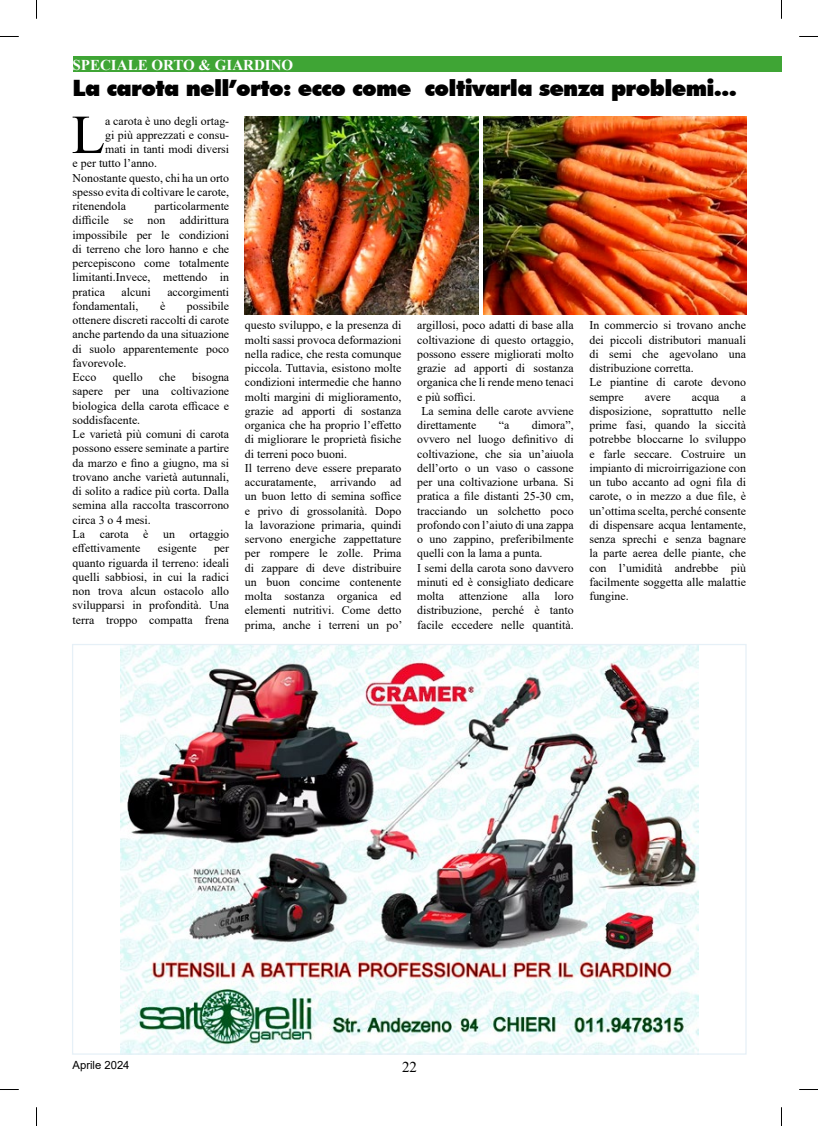
<style>
.page{position:relative;width:818px;height:1126px;background:#fff}
.page>*{position:absolute;margin:0;border:0;box-sizing:border-box;transform-origin:0 0}
.t1{font:54.88px "Times New Roman";color:#000}
.t2{font:900 22.5px "Futura BT";letter-spacing:-.03em;color:#000}
.t3{font:700 15px "Times New Roman";color:#fff}
.t4{font:15px "Times New Roman";color:#000}
.t5{font:11.88px/14.2px "Times New Roman";color:#000}
.t6{font:11.25px "Arial";color:#000}
</style>
<div class="page">
<div style="left:73px;top:56px;width:708px;height:16px;background:#3fa535"></div>
<img style="left:483px;top:116px;width:262px;height:199px">
<img style="left:120px;top:646px;width:577px;height:406px">
<img style="left:245px;top:116px;width:233px;height:199px">
<svg style="left:0;top:36px;width:19px;height:1px"></svg>
<svg style="left:799px;top:36px;width:18px;height:1px"></svg>
<svg style="left:0;top:1089px;width:19px;height:1px"></svg>
<svg style="left:799px;top:1089px;width:18px;height:1px"></svg>
<svg style="left:36px;top:0;width:1px;height:19px"></svg>
<svg style="left:36px;top:1107px;width:1px;height:18px"></svg>
<p class="t3" style="left:73px;top:54px;width:222px">SPECIALE ORTO &amp; GIARDINO</p>
<h2 class="t2" style="left:73px;top:75px;width:665px">La carota nell’orto: ecco come coltivarla senza problemi…</h2>
<h1 class="t1" style="left:71px;top:96px;width:35px">L</h1>
<p class="t5" style="left:105px;top:113px;width:125px">a carota è uno degli ortag-</p>
<p class="t5" style="left:105px;top:127px;width:125px">gi più apprezzati e consu-</p>
<p class="t5" style="left:105px;top:141px;width:125px">mati in tanti modi diversi</p>
<p class="t5" style="left:73px;top:156px;width:86px">e per tutto l’anno.</p>
<p class="t5" style="left:73px;top:170px;width:158px">Nonostante questo, chi ha un orto</p>
<p class="t5" style="left:73px;top:184px;width:158px">spesso evita di coltivare le carote,</p>
<p class="t5" style="left:73px;top:198px;width:55px">ritenendola</p>
<p class="t5" style="left:73px;top:198px;width:158px;text-align:justify;text-indent:82px">particolarmente difficile se non addirittura impossibile per le condizioni di terreno che loro hanno e che percepiscono come totalmente limitanti.Invece, mettendo in pratica</p>
<p class="t5" style="left:122px;top:284px;width:31px">alcuni</p>
<p class="t5" style="left:167px;top:284px;width:63px">accorgimenti</p>
<p class="t5" style="left:73px;top:298px;width:67px">fondamentali,</p>
<p class="t5" style="left:160px;top:298px;width:7px">è</p>
<p class="t5" style="left:73px;top:298px;width:158px;text-indent:114px">possibile ottenere discreti raccolti di carote anche partendo da una situazione di suolo apparentemente poco favorevole.<br>Ecco</p>
<p class="t5" style="left:73px;top:369px;width:158px;text-indent:119px">bisogna sapere per una coltivazione biologica della carota efficace e soddisfacente.<br>Le varietà più comuni di carota possono essere seminate a partire da marzo e fino a giugno, ma si trovano anche varietà autunnali, di solito a radice più corta. Dalla semina alla raccolta trascorrono circa 3 o 4 mesi.<br>La carota è un ortaggio effettivamente</p>
<p class="t5" style="left:113px;top:369px;width:31px">quello</p>
<p class="t5" style="left:159px;top:369px;width:18px">che</p>
<p class="t5" style="left:158px;top:540px;width:40px">esigente</p>
<p class="t5" style="left:73px;top:540px;width:158px;text-align:justify;text-indent:141px">per quanto riguarda il terreno: ideali quelli sabbiosi, in cui la radici non trova alcun ostacolo allo svilupparsi in profondità. Una terra troppo compatta frena</p>
<p class="t5" style="left:245px;top:318px;width:159px">questo sviluppo, e la presenza di molti sassi provoca deformazioni nella radice, che resta comunque piccola. Tuttavia, esistono molte condizioni intermedie che hanno molti margini di miglioramento, grazie ad apporti di sostanza organica che ha proprio l’effetto di migliorare le proprietà fisiche di terreni poco buoni.<br>Il terreno deve essere preparato accuratamente, arrivando ad un buon letto di semina soffice e privo di grossolanità. Dopo la lavorazione primaria, quindi servono energiche zappettature per rompere le zolle. Prima di zappare di deve distribuire un buon concime contenente molta sostanza organica ed elementi nutritivi. Come detto prima, anche i terreni un po’</p>
<p class="t5" style="left:417px;top:318px;width:158px">argillosi, poco adatti di base alla</p>
<p class="t5" style="left:417px;top:332px;width:158px">coltivazione di questo ortaggio,</p>
<p class="t5" style="left:417px;top:346px;width:158px">possono essere migliorati molto</p>
<p class="t5" style="left:417px;top:360px;width:158px">grazie ad apporti di sostanza</p>
<p class="t5" style="left:417px;top:375px;width:158px">organica che li rende meno tenaci</p>
<p class="t5" style="left:417px;top:389px;width:60px">e più soffici.</p>
<p class="t5" style="left:421px;top:403px;width:154px">La semina delle carote avviene</p>
<p class="t5" style="left:417px;top:417px;width:61px">direttamente</p>
<p class="t5" style="left:498px;top:417px;width:12px">“a</p>
<p class="t5" style="left:417px;top:417px;width:158px;text-indent:115px">dimora”, ovvero nel luogo definitivo di coltivazione, che sia un’aiuola dell’orto o un vaso o cassone per una coltivazione urbana. Si pratica a file distanti 25-30 cm, tracciando un solchetto poco profondo con l’aiuto di una zappa o uno zappino, preferibilmente quelli con la lama a punta.<br>I semi della carota sono davvero minuti ed è consigliato dedicare molta attenzione alla loro distribuzione, perché è tanto facile eccedere nelle quantità.</p>
<p class="t5" style="left:589px;top:318px;width:158px">In commercio si trovano anche dei piccoli distributori manuali di semi che agevolano una distribuzione corretta.<br>Le piantine di carote devono sempre</p>
<p class="t5" style="left:644px;top:389px;width:27px">avere</p>
<p class="t5" style="left:691px;top:389px;width:29px">acqua</p>
<p class="t5" style="left:589px;top:389px;width:158px;text-align:justify;text-indent:151px">a disposizione, soprattutto nelle prime fasi, quando la siccità potrebbe bloccarne lo sviluppo e farle seccare. Costruire un impianto di microirrigazione con un tubo accanto ad ogni fila di carote, o in mezzo a due file, è un’ottima scelta, perché consente di dispensare acqua lentamente, senza sprechi e senza bagnare la parte aerea delle piante, che con l’umidità andrebbe più facilmente soggetta alle malattie fungine.</p>
<p class="t6" style="left:73px;top:1057px;width:58px">Aprile 2024</p>
<p class="t4" style="left:402px;top:1055px;width:16px">22</p>
</div>
